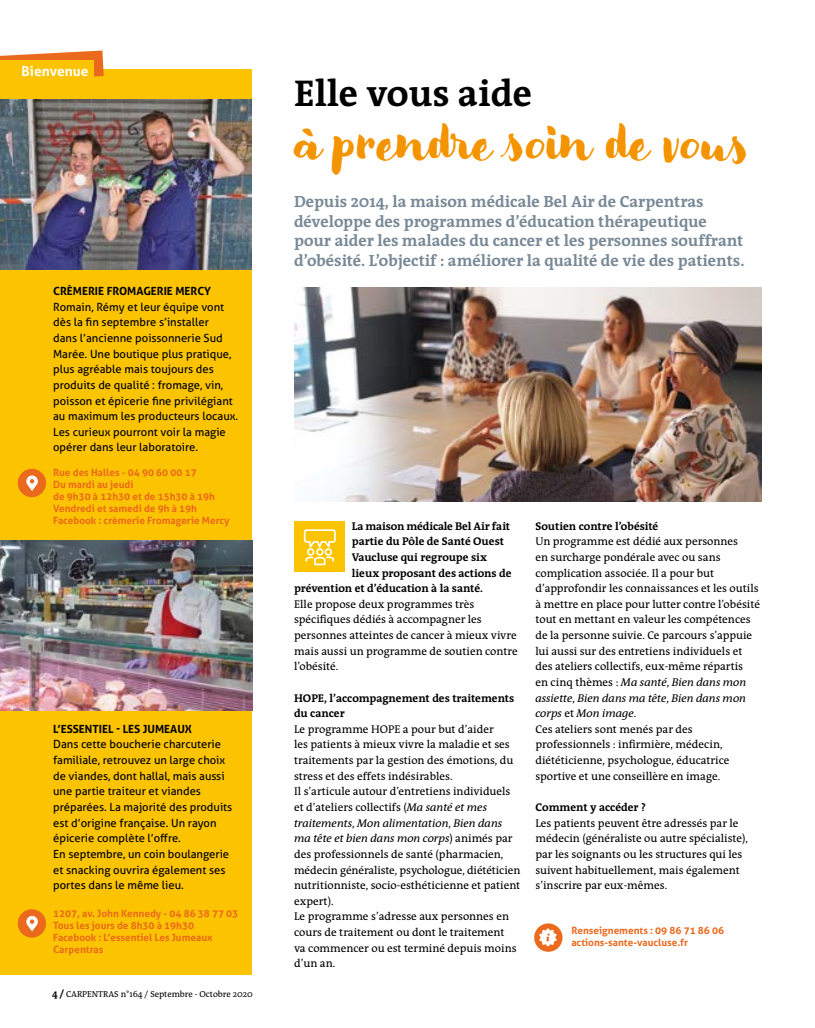
<style>
.page{position:relative;width:815px;height:1028px;background:#fff}
.page>*{position:absolute;margin:0;border:0;box-sizing:border-box;transform-origin:0 0}
.t1{font:43.75px "Modern Love";color:#f39400}
.t2{font:700 37.5px "Qua Text";color:#000}
.t3{font:700 16.25px/19.5px "Qua Text";color:#788996}
.t4{font:700 13.75px "Aller";color:#fff}
.t5{font:11.25px/15.6px "Qua Text";color:#000}
.t6{font:11.25px/15.6px "Aller";color:#000}
.t7{font:700 11.25px/15.6px "Qua Text";color:#000}
.t8{font:700 11.25px "Aller";color:#000}
.t9{font:700 10px/12px "Aller";color:#eb691c}
.t10{font:8.75px "Qua Text";color:#000}
.s1{font-weight:700;font-size:10px}
.s2{font-style:italic}
</style>
<div class="page">
<div style="left:0;top:70px;width:252px;height:904px;background:#fcc400"></div>
<img style="left:0;top:99px;width:252px;height:170px">
<img style="left:0;top:540px;width:253px;height:170px">
<svg style="left:0;top:50px;width:104px;height:27px"></svg>
<div style="left:0;top:60px;width:94px;height:25px;background:#fcc400"></div>
<img style="left:294px;top:287px;width:468px;height:214px">
<div style="left:294px;top:521px;width:51px;height:51px;background:#fcc400"></div>
<div style="left:18px;top:469px;width:28px;height:28px;background:#eb691c;border-radius:50%"></div>
<svg style="left:26px;top:475px;width:12px;height:16px"></svg>
<div style="left:18px;top:909px;width:28px;height:28px;background:#eb691c;border-radius:50%"></div>
<svg style="left:26px;top:915px;width:12px;height:16px"></svg>
<div style="left:534px;top:923px;width:28px;height:28px;background:#eb6a1e;border-radius:50%"></div>
<svg style="left:539px;top:928px;width:18px;height:18px"></svg>
<svg style="left:304px;top:529px;width:32px;height:36px"></svg>
<p class="t4" style="left:22px;top:63px;width:68px">Bienvenue</p>
<p class="t8" style="left:53px;top:284px;width:160px">CRÈMERIE FROMAGERIE MERCY</p>
<p class="t6" style="left:53px;top:299px;width:187px">Romain, Rémy et leur équipe vont dès la fin septembre s’installer<br>dans l’ancienne poissonnerie Sud Marée. Une boutique plus pratique, plus agréable mais toujours des produits de qualité : fromage, vin, poisson et épicerie fine privilégiant au maximum les producteurs locaux.<br>Les curieux pourront voir la magie opérer dans leur laboratoire.</p>
<p class="t9" style="left:53px;top:466px;width:178px">Rue des Halles - 04 90 60 00 17<br>Du mardi au jeudi<br>de 9h30 à 12h30 et de 15h30 à 19h<br>Vendredi et samedi de 9h à 19h<br>Facebook : crèmerie Fromagerie Mercy</p>
<p class="t8" style="left:53px;top:722px;width:140px">L’ESSENTIEL - LES JUMEAUX</p>
<p class="t6" style="left:53px;top:736px;width:181px">Dans cette boucherie charcuterie familiale, retrouvez un large choix de viandes, dont hallal, mais aussi une partie traiteur et viandes préparées. La majorité des produits est d’origine française. Un rayon épicerie complète l’offre.<br>En septembre, un coin boulangerie et snacking ouvrira également ses portes dans le même lieu.</p>
<p class="t9" style="left:53px;top:907px;width:187px">1207, av. John Kennedy - 04 86 38 77 03<br>Tous les jours de 8h30 à 19h30<br>Facebook : L’essentiel Les Jumeaux<br>Carpentras</p>
<p class="t10" style="left:52px;top:988px;width:202px"><span class="s1">4 /</span> CARPENTRAS n°164 / Septembre - Octobre 2020</p>
<h2 class="t2" style="left:294px;top:71px;width:239px">Elle vous aide</h2>
<h1 class="t1" style="left:294px;top:118px;width:457px">à prendre soin de vous</h1>
<h3 class="t3" style="left:294px;top:192px;width:452px">Depuis 2014, la maison médicale Bel Air de Carpentras développe des programmes d’éducation thérapeutique pour aider les malades du cancer et les personnes souffrant d’obésité. L’objectif : améliorer la qualité de vie des patients.</h3>
<p class="t7" style="left:352px;top:518px;width:160px">La maison médicale Bel Air fait</p>
<p class="t7" style="left:352px;top:533px;width:154px">partie du Pôle de Santé Ouest</p>
<p class="t7" style="left:352px;top:549px;width:137px">Vaucluse qui regroupe six</p>
<p class="t7" style="left:352px;top:565px;width:161px">lieux proposant des actions de</p>
<p class="t7" style="left:294px;top:580px;width:190px">prévention et d’éducation à la santé.</p>
<p class="t5" style="left:294px;top:596px;width:225px">Elle propose deux programmes très spécifiques dédiés à accompagner les personnes atteintes de cancer à mieux vivre mais aussi un programme de soutien contre l’obésité.</p>
<p class="t7" style="left:294px;top:690px;width:222px">HOPE, l’accompagnement des traitements du cancer</p>
<p class="t5" style="left:294px;top:721px;width:228px">Le programme HOPE a pour but d’aider<br>les patients à mieux vivre la maladie et ses traitements par la gestion des émotions, du stress et des effets indésirables.<br>Il s’articule autour d’entretiens individuels et d’ateliers collectifs (<span class="s2">Ma santé et mes traitements</span>, <span class="s2">Mon alimentation</span>, <span class="s2">Bien dans ma tête et bien dans mon corps</span>) animés par des professionnels de santé (pharmacien, médecin généraliste, psychologue, diététicien nutritionniste, socio-esthéticienne et patient expert).<br>Le programme s’adresse aux personnes en cours de traitement ou dont le traitement<br>va commencer ou est terminé depuis moins d’un an.</p>
<p class="t7" style="left:535px;top:518px;width:124px">Soutien contre l’obésité</p>
<p class="t5" style="left:535px;top:534px;width:226px">Un programme est dédié aux personnes<br>en surcharge pondérale avec ou sans complication associée. Il a pour but d’approfondir les connaissances et les outils à mettre en place pour lutter contre l’obésité tout en mettant en valeur les compétences de la personne suivie. Ce parcours s’appuie lui aussi sur des entretiens individuels et des ateliers collectifs, eux-même répartis<br>en cinq thèmes : <span class="s2">Ma santé</span>, <span class="s2">Bien dans mon assiette</span>, <span class="s2">Bien dans ma tête</span>, <span class="s2">Bien dans mon corps</span> et <span class="s2">Mon image</span>.<br>Ces ateliers sont menés par des professionnels : infirmière, médecin, diététicienne, psychologue, éducatrice sportive et une conseillère en image.</p>
<p class="t7" style="left:535px;top:799px;width:112px">Comment y accéder ?</p>
<p class="t5" style="left:535px;top:815px;width:214px">Les patients peuvent être adressés par le médecin (généraliste ou autre spécialiste), par les soignants ou les structures qui les suivent habituellement, mais également s’inscrire par eux-mêmes.</p>
<p class="t9" style="left:571px;top:924px;width:154px">Renseignements : 09 86 71 86 06 actions-sante-vaucluse.fr</p>
</div>
